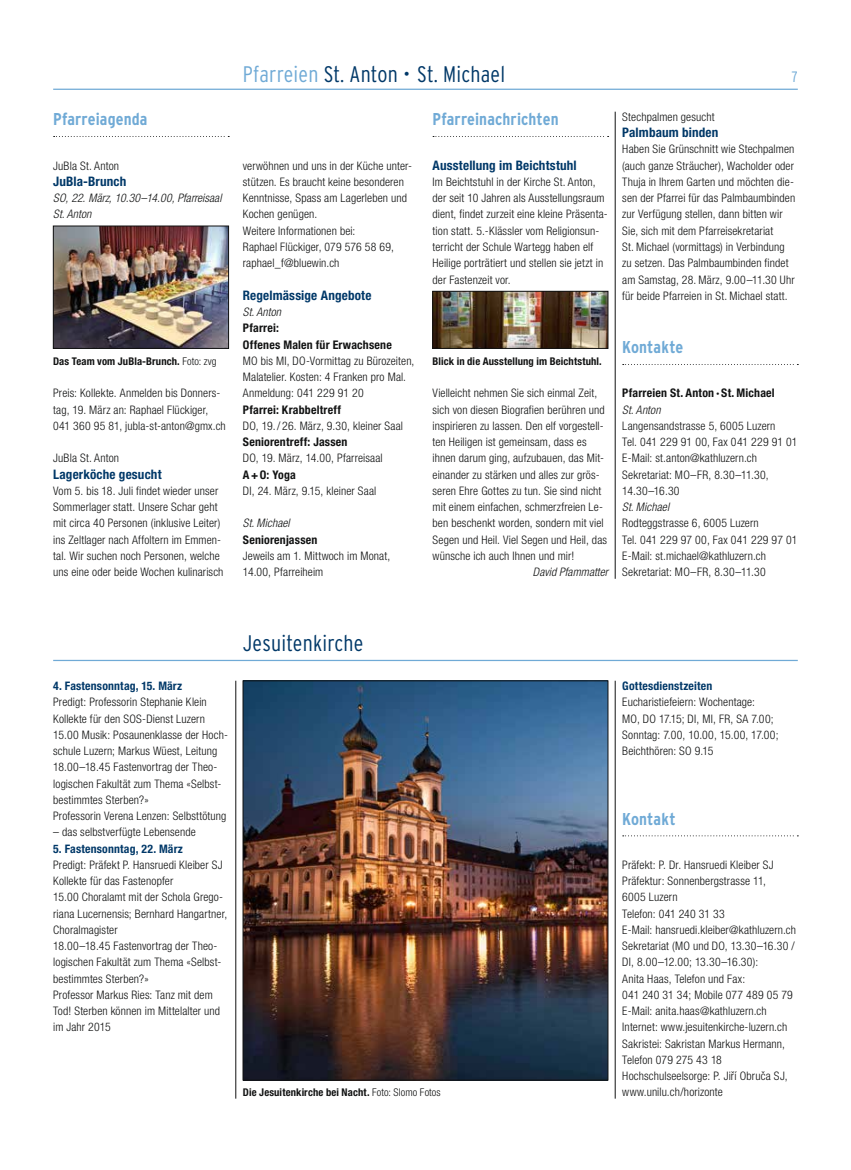
<style>
.page{position:relative;width:851px;height:1170px;background:#fff}
.page>*{position:absolute;margin:0;border:0;box-sizing:border-box;transform-origin:0 0}
.t1{font:300 condensed 22.5px "Interstate";letter-spacing:.01em;color:#003868}
.t2{font:700 condensed 17.12px "Interstate";letter-spacing:.01em;color:#70aad6}
.t3{font:300 condensed 15px "Interstate";color:#70aad6}
.t4{font:700 condensed 13.12px "Helvetica Neue LT Std";letter-spacing:.01em;color:#003868}
.t5{font:700 condensed 11.88px/16.2px "Helvetica Neue LT Std";letter-spacing:.015em;color:#111212}
.t6{font:300 condensed 11.75px/16.2px "Helvetica Neue LT Std";letter-spacing:.01em;color:#111212}
.t7{font:italic 300 condensed 11.75px/16.2px "Helvetica Neue LT Std";letter-spacing:.01em;color:#111212}
.t8{font:700 condensed 11.75px "Helvetica Neue LT Std";letter-spacing:.015em;color:#003868}
.t9{font:700 condensed 10.62px "Helvetica Neue LT Std";letter-spacing:.01em;color:#111212}
.s1{font-weight:300}
.s2{color:#70aad6}
</style>
<div class="page">
<svg style="left:433px;top:136px;width:175px;height:1px"></svg>
<hr style="left:53px;top:89px;width:744px;height:1px;background:#70aad6">
<svg style="left:54px;top:136px;width:175px;height:1px"></svg>
<svg style="left:622px;top:364px;width:176px;height:1px"></svg>
<hr style="left:615px;top:112px;width:1px;height:466px;background:#111212">
<img style="left:55px;top:228px;width:172px;height:118px">
<div style="left:53px;top:226px;width:176px;height:122px;border:1px solid #111212"></div>
<hr style="left:53px;top:659px;width:744px;height:2px;background:#70aad6">
<svg style="left:622px;top:835px;width:176px;height:1px"></svg>
<hr style="left:615px;top:680px;width:1px;height:418px;background:#111212">
<img style="left:245px;top:682px;width:361px;height:396px">
<div style="left:243px;top:680px;width:365px;height:400px;border:1px solid #111212"></div>
<hr style="left:235px;top:680px;width:1px;height:418px;background:#111212">
<img style="left:434px;top:293px;width:172px;height:53px">
<div style="left:432px;top:291px;width:176px;height:57px;border:1px solid #111212"></div>
<h2 class="t2" style="left:53px;top:110px;width:96px">Pfarreiagenda</h2>
<p class="t6" style="left:53px;top:157px;width:67px">JuBla St. Anton</p>
<p class="t4" style="left:53px;top:173px;width:75px">JuBla-Brunch</p>
<p class="t7" style="left:53px;top:190px;width:170px">SO, 22. März, 10.30–14.00, Pfarreisaal<br>St. Anton</p>
<p class="t9" style="left:53px;top:354px;width:165px">Das Team vom JuBla-Brunch. <span class="s1">Foto: zvg</span></p>
<p class="t6" style="left:53px;top:385px;width:174px">Preis: Kollekte. Anmelden bis Donners&shy;tag, 19. März an: Raphael Flückiger,<br>041 360 95 81, jubla-st-anton@gmx.ch</p>
<p class="t6" style="left:53px;top:450px;width:67px">JuBla St. Anton</p>
<p class="t4" style="left:53px;top:466px;width:110px">Lagerköche gesucht</p>
<p class="t6" style="left:53px;top:482px;width:172px">Vom 5. bis 18. Juli findet wieder unser Sommerlager statt. Unsere Schar geht mit circa 40 Personen (inklusive Leiter) ins Zeltlager nach Affoltern im Emmen&shy;tal. Wir suchen noch Personen, welche uns eine oder beide Wochen kulinarisch</p>
<h1 class="t1" style="left:243px;top:62px;width:264px"><span class="s2">Pfarreien</span> St. Anton • St. Michael</h1>
<p class="t3" style="left:791px;top:68px;width:8px">7</p>
<p class="t6" style="left:243px;top:157px;width:170px">verwöhnen und uns in der Küche unter&shy;stützen. Es braucht keine besonderen<br>Kenntnisse, Spass am Lagerleben und<br>Kochen genügen.<br>Weitere Informationen bei:<br>Raphael Flückiger, 079 576 58 69, raphael_f@bluewin.ch</p>
<p class="t4" style="left:243px;top:287px;width:130px">Regelmässige Angebote</p>
<p class="t7" style="left:243px;top:304px;width:40px">St. Anton</p>
<p class="t5" style="left:243px;top:320px;width:150px">Pfarrei:<br>Offenes Malen für Erwachsene</p>
<p class="t6" style="left:243px;top:352px;width:173px">MO bis MI, DO-Vormittag zu Bürozeiten,<br>Malatelier. Kosten: 4 Franken pro Mal.<br>Anmeldung: 041 229 91 20</p>
<p class="t5" style="left:243px;top:401px;width:100px">Pfarrei: Krabbeltreff</p>
<p class="t6" style="left:243px;top:417px;width:161px">DO, 19. / 26. März, 9.30, kleiner Saal</p>
<p class="t5" style="left:243px;top:433px;width:106px">Seniorentreff: Jassen</p>
<p class="t6" style="left:243px;top:450px;width:141px">DO, 19. März, 14.00, Pfarreisaal</p>
<p class="t5" style="left:243px;top:466px;width:55px">A+O: Yoga</p>
<p class="t6" style="left:243px;top:482px;width:135px">DI, 24. März, 9.15, kleiner Saal</p>
<p class="t7" style="left:243px;top:515px;width:48px">St. Michael</p>
<p class="t5" style="left:243px;top:531px;width:76px">Seniorenjassen</p>
<p class="t6" style="left:243px;top:547px;width:149px">Jeweils am 1. Mittwoch im Monat,<br>14.00, Pfarreiheim</p>
<h2 class="t2" style="left:432px;top:110px;width:127px">Pfarreinachrichten</h2>
<p class="t4" style="left:432px;top:157px;width:146px">Ausstellung im Beichtstuhl</p>
<p class="t6" style="left:432px;top:173px;width:177px">Im Beichtstuhl in der Kirche St. Anton, der seit 10 Jahren als Ausstellungsraum dient, findet zurzeit eine kleine Präsenta&shy;tion statt. 5.-Klässler vom Religionsun&shy;terricht der Schule Wartegg haben elf Heilige porträtiert und stellen sie jetzt in der Fastenzeit vor.</p>
<p class="t6" style="left:622px;top:108px;width:94px">Stechpalmen gesucht</p>
<p class="t4" style="left:622px;top:124px;width:98px">Palmbaum binden</p>
<p class="t6" style="left:622px;top:141px;width:174px">Haben Sie Grünschnitt wie Stechpalmen (auch ganze Sträucher), Wacholder oder Thuja in Ihrem Garten und möchten die&shy;sen der Pfarrei für das Palmbaumbinden zur Verfügung stellen, dann bitten wir Sie, sich mit dem Pfarreisekretariat<br>St. Michael (vormittags) in Verbindung zu setzen. Das Palmbaumbinden findet am Samstag, 28. März, 9.00–11.30 Uhr für beide Pfarreien in St. Michael statt.</p>
<p class="t9" style="left:432px;top:354px;width:171px">Blick in die Ausstellung im Beichtstuhl.</p>
<p class="t6" style="left:432px;top:385px;width:176px">Vielleicht nehmen Sie sich einmal Zeit, sich von diesen Biografien berühren und inspirieren zu lassen. Den elf vorgestell&shy;ten Heiligen ist gemeinsam, dass es ihnen darum ging, aufzubauen, das Mit&shy;einander zu stärken und alles zur grös&shy;seren Ehre Gottes zu tun. Sie sind nicht mit einem einfachen, schmerzfreien Le&shy;ben beschenkt worden, sondern mit viel Segen und Heil. Viel Segen und Heil, das wünsche ich auch Ihnen und mir!</p>
<p class="t7" style="left:532px;top:564px;width:77px">David Pfammatter</p>
<h2 class="t2" style="left:622px;top:338px;width:63px">Kontakte</h2>
<p class="t5" style="left:622px;top:385px;width:154px">Pfarreien St. Anton ∙ St. Michael</p>
<p class="t7" style="left:622px;top:401px;width:40px">St. Anton</p>
<p class="t6" style="left:622px;top:417px;width:177px">Langensandstrasse 5, 6005 Luzern<br>Tel. 041 229 91 00, Fax 041 229 91 01<br>E-Mail: st.anton@kathluzern.ch<br>Sekretariat: MO–FR, 8.30–11.30,<br>14.30–16.30</p>
<p class="t7" style="left:622px;top:499px;width:48px">St. Michael</p>
<p class="t6" style="left:622px;top:515px;width:177px">Rodteggstrasse 6, 6005 Luzern<br>Tel. 041 229 97 00, Fax 041 229 97 01<br>E-Mail: st.michael@kathluzern.ch Sekretariat: MO–FR, 8.30–11.30</p>
<p class="t8" style="left:53px;top:678px;width:130px">4. Fastensonntag, 15. März</p>
<p class="t6" style="left:53px;top:693px;width:176px">Predigt: Professorin Stephanie Klein Kollekte für den SOS-Dienst Luzern 15.00 Musik: Posaunenklasse der Hoch&shy;schule Luzern; Markus Wüest, Leitung 18.00–18.45 Fastenvortrag der Theo&shy;logischen Fakultät zum Thema «Selbst&shy;bestimmtes Sterben?»<br>Professorin Verena Lenzen: Selbsttötung</p>
<p class="t6" style="left:53px;top:823px;width:144px">– das selbstverfügte Lebensende</p>
<p class="t8" style="left:53px;top:841px;width:131px">5. Fastensonntag, 22. März</p>
<p class="t6" style="left:53px;top:856px;width:175px">Predigt: Präfekt P. Hansruedi Kleiber SJ<br>Kollekte für das Fastenopfer<br>15.00 Choralamt mit der Schola Grego&shy;riana Lucernensis; Bernhard Hangartner,<br>Choralmagister<br>18.00–18.45 Fastenvortrag der Theo&shy;logischen Fakultät zum Thema «Selbst&shy;bestimmtes Sterben?»<br>Professor Markus Ries: Tanz mit dem<br>Tod! Sterben können im Mittelalter und im Jahr 2015</p>
<h1 class="t1" style="left:243px;top:630px;width:122px">Jesuitenkirche</h1>
<p class="t9" style="left:243px;top:1086px;width:199px">Die Jesuitenkirche bei Nacht. <span class="s1">Foto: Slomo Fotos</span></p>
<p class="t8" style="left:622px;top:678px;width:92px">Gottesdienstzeiten</p>
<p class="t6" style="left:622px;top:693px;width:158px">Eucharistiefeiern: Wochentage:<br>MO, DO 17.15; DI, MI, FR, SA 7.00;<br>Sonntag: 7.00, 10.00, 15.00, 17.00;<br>Beichthören: SO 9.15</p>
<h2 class="t2" style="left:622px;top:809px;width:55px">Kontakt</h2>
<p class="t6" style="left:622px;top:856px;width:175px">Präfekt: P. Dr. Hansruedi Kleiber SJ<br>Präfektur: Sonnenbergstrasse 11,<br>6005 Luzern<br>Telefon: 041 240 31 33<br>E-Mail: hansruedi.kleiber@kathluzern.ch<br>Sekretariat (MO und DO, 13.30–16.30 /<br>DI, 8.00–12.00; 13.30–16.30):<br>Anita Haas, Telefon und Fax:<br>041 240 31 34; Mobile 077 489 05 79<br>E-Mail: anita.haas@kathluzern.ch<br>Internet: www.jesuitenkirche-luzern.ch<br>Sakristei: Sakristan Markus Hermann,<br>Telefon 079 275 43 18<br>Hochschulseelsorge: P. Jirˇí Obrucˇa SJ, www.unilu.ch/horizonte</p>
</div>
